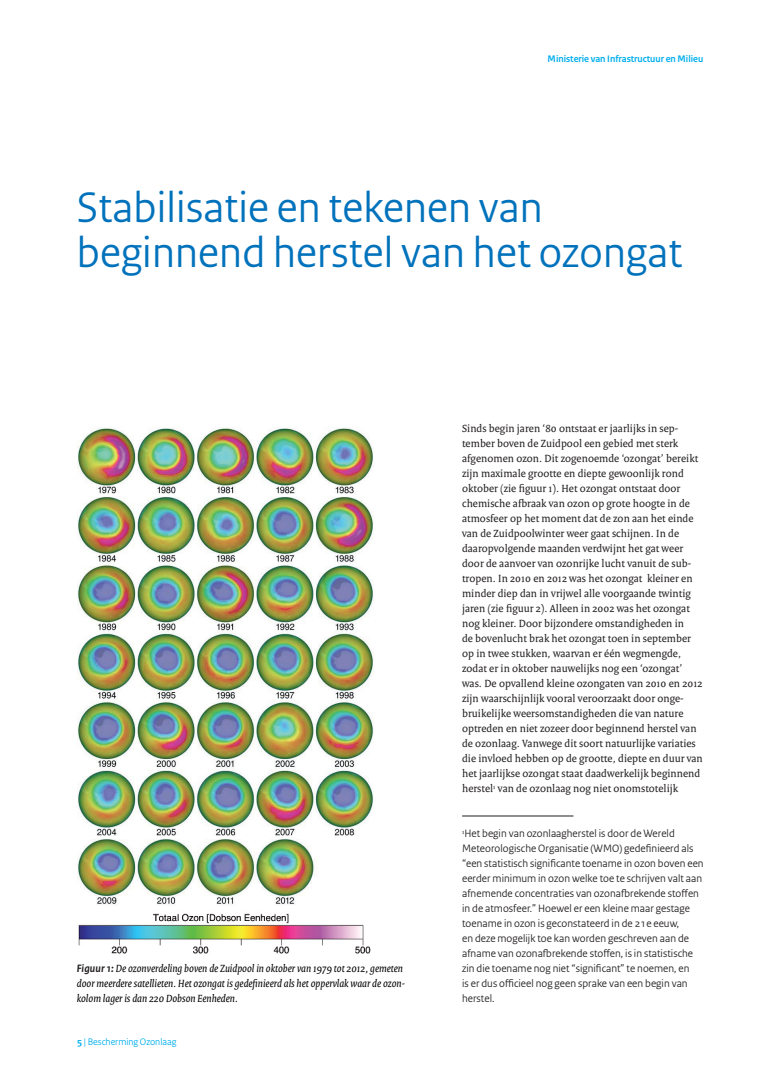
<style>
.page{position:relative;width:780px;height:1088px;background:#fff}
.page>*{position:absolute;margin:0;border:0;box-sizing:border-box;transform-origin:0 0}
.t1{font:45px/45px "Rijksoverheid Sans";letter-spacing:.005em;color:#0072bc}
.t2{font:11.25px/15px "Rijksoverheid Serif";letter-spacing:.005em;color:#231f20}
.t3{font:11.25px/15px "Rijksoverheid Sans";letter-spacing:.005em;color:#231f20}
.t4{font:italic 11.25px/15px "Rijksoverheid Serif";letter-spacing:.005em;color:#000}
.t5{font:700 10px "Rijksoverheid Sans";color:#00aeef}
.t6{font:10px "Rijksoverheid Sans";color:#00aeef}
.s1{font-family:"Rijksoverheid Sans Text";font-weight:700;color:#231f20}
.s2{font-weight:700}
</style>
<div class="page">
<img style="left:77px;top:427px;width:296px;height:478px">
<hr style="left:462px;top:816px;width:111px;height:1px;background:#231f20">
<img style="left:78px;top:913px;width:293px;height:41px">
<p class="t5" style="left:547px;top:53px;width:157px">Ministerie van Infrastructuur en Milieu</p>
<h1 class="t1" style="left:77px;top:186px;width:607px">Stabilisatie en tekenen van beginnend herstel van het ozongat</h1>
<p class="t4" style="left:77px;top:961px;width:330px"><span class="s1">Figuur 1:</span> De ozonverdeling boven de Zuidpool in oktober van 1979 tot 2012, gemeten door meerdere satellieten. Het ozongat is gedefinieerd als het oppervlak waar de ozon&shy;kolom lager is dan 220 Dobson Eenheden.</p>
<p class="t6" style="left:77px;top:1035px;width:101px"><span class="s2">5</span> | Bescherming Ozonlaag</p>
<p class="t2" style="left:462px;top:421px;width:242px">Sinds begin jaren ‘80 ontstaat er jaarlijks in sep&shy;tember boven de Zuidpool een gebied met sterk afgenomen ozon. Dit zogenoemde ‘ozongat’ bereikt zijn maximale grootte en diepte gewoonlijk rond oktober (zie figuur 1). Het ozongat ontstaat door chemische afbraak van ozon op grote hoogte in de atmosfeer op het moment dat de zon aan het einde van de Zuidpoolwinter weer gaat schijnen. In de daaropvolgende maanden verdwijnt het gat weer door de aanvoer van ozonrijke lucht vanuit de sub&shy;tropen. In 2010 en 2012 was het ozongat kleiner en minder diep dan in vrijwel alle voorgaande twintig jaren (zie figuur 2). Alleen in 2002 was het ozongat nog kleiner. Door bijzondere omstandigheden in<br>de bovenlucht brak het ozongat toen in september op in twee stukken, waarvan er één wegmengde, zodat er in oktober nauwelijks nog een ‘ozongat’ was. De opvallend kleine ozongaten van 2010 en 2012 zijn waarschijnlijk vooral veroorzaakt door onge&shy;bruikelijke weersomstandigheden die van nature optreden en niet zozeer door beginnend herstel van de ozonlaag. Vanwege dit soort natuurlijke variaties die invloed hebben op de grootte, diepte en duur van het jaarlijkse ozongat staat daadwerkelijk beginnend herstel<sup>1</sup> van de ozonlaag nog niet onomstotelijk</p>
<p class="t3" style="left:462px;top:826px;width:243px"><sup>1</sup>Het begin van ozonlaagherstel is door de Wereld Meteorologische Organisatie (WMO) gedefinieerd als “een statistisch significante toename in ozon boven een eerder minimum in ozon welke toe te schrijven valt aan afnemende concentraties van ozonafbrekende stoffen in de atmosfeer.” Hoewel er een kleine maar gestage toename in ozon is geconstateerd in de 21e eeuw,<br>en deze mogelijk toe kan worden geschreven aan de afname van ozonafbrekende stoffen, is in statistische zin die toename nog niet “significant” te noemen, en<br>is er dus officieel nog geen sprake van een begin van herstel.</p>
</div>
